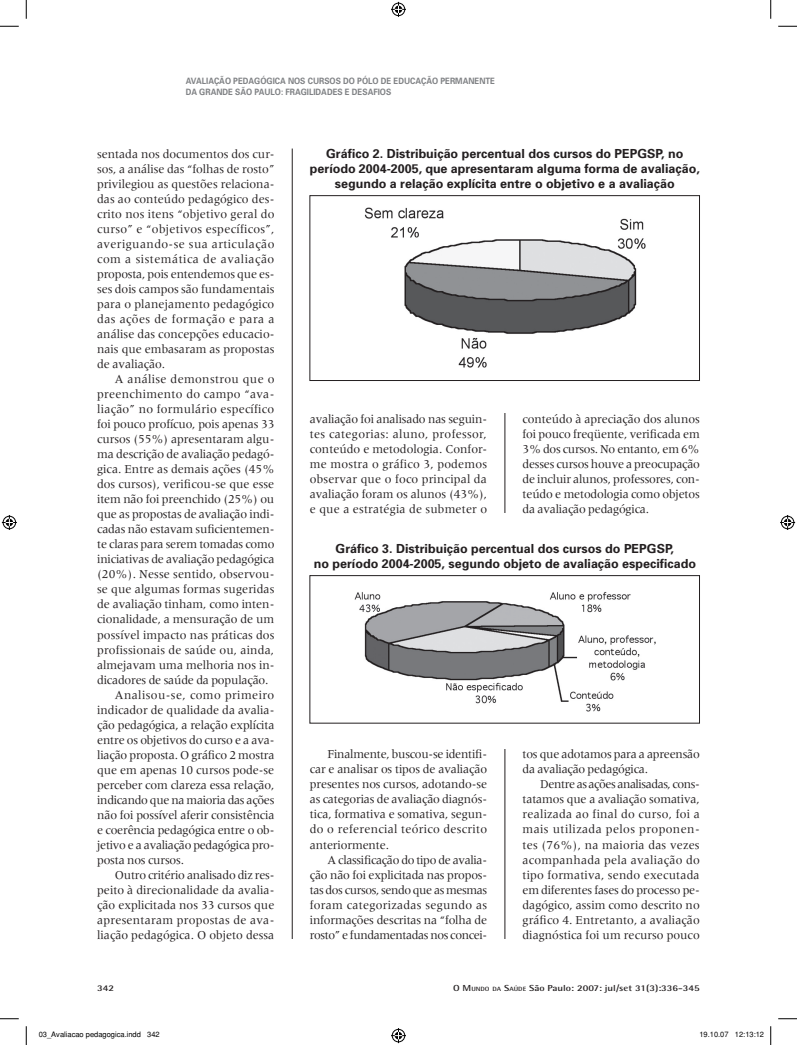
<style>
.page{position:relative;width:797px;height:1045px;background:#fff}
.page>*{position:absolute;margin:0;border:0;box-sizing:border-box;transform-origin:0 0}
.t1{font:12.5px/15px "Meridien";letter-spacing:-.005em;color:#231f20;text-align:justify}
.t2{font:700 12.5px/15px "Univers";color:#231f20;text-align:center}
.t3{font:12.5px "Meridien";letter-spacing:.02em;color:#231f20}
.t4{font:12.5px "Meridien";letter-spacing:-.025em;color:#231f20}
.t5{font:12.5px "Meridien";letter-spacing:.03em;color:#231f20}
.t6{font:12.5px "Meridien";letter-spacing:.025em;color:#231f20}
.t7{font:700 8.75px/10.5px "Univers";color:#808285;scale:.9 1}
.t8{font:700 8.75px "Rotis Semi Sans";color:#231f20;scale:1.2 1}
.t9{font:7.5px "Helvetica";color:#000}
.s1{font-size:6.12px}
</style>
<div class="page">
<hr style="left:292px;top:149px;width:1px;height:790px;background:#231f20">
<hr style="left:504px;top:149px;width:1px;height:790px;background:#231f20">
<div style="left:495px;top:513px;width:20px;height:235px;background:#fff"></div>
<div style="left:495px;top:139px;width:18px;height:274px;background:#fff"></div>
<div style="left:309px;top:195px;width:390px;height:186px;border:1px solid #231f20"></div>
<img style="left:364px;top:207px;width:282px;height:161px">
<div style="left:309px;top:575px;width:390px;height:148px;border:1px solid #231f20"></div>
<img style="left:354px;top:592px;width:302px;height:119px">
<svg style="left:0;top:25px;width:19px;height:2px"></svg>
<svg style="left:778px;top:25px;width:19px;height:2px"></svg>
<svg style="left:0;top:1018px;width:19px;height:1px"></svg>
<svg style="left:778px;top:1018px;width:19px;height:1px"></svg>
<svg style="left:25px;top:0;width:2px;height:19px"></svg>
<svg style="left:25px;top:1026px;width:2px;height:19px"></svg>
<svg style="left:770px;top:0;width:1px;height:19px"></svg>
<svg style="left:770px;top:1026px;width:1px;height:19px"></svg>
<svg style="left:391px;top:2px;width:15px;height:15px"></svg>
<svg style="left:391px;top:1028px;width:15px;height:15px"></svg>
<svg style="left:2px;top:515px;width:15px;height:15px"></svg>
<svg style="left:780px;top:515px;width:15px;height:15px"></svg>
<p class="t7" style="left:186px;top:76px;width:345px">AVALIAÇÃO PEDAGÓGICA NOS CURSOS DO PÓLO DE EDUCAÇÃO PERMANENTE<br>DA GRANDE SÃO PAULO: FRAGILIDADES E DESAFIOS</p>
<p class="t1" style="left:97px;top:147px;width:179px">sentada nos documentos dos cur&shy;sos, a análise das “folhas de rosto” privilegiou as questões relaciona&shy;das ao conteúdo pedagógico des&shy;crito nos itens “objetivo geral do curso” e “objetivos específicos”, averiguando-se sua articulação com a sistemática de avaliação proposta, pois entendemos que es&shy;ses dois campos são fundamentais para o planejamento pedagógico das ações de formação e para a análise das concepções educacio&shy;nais que embasaram as propostas de avaliação.</p>
<p class="t6" style="left:115px;top:372px;width:161px">A análise demonstrou que o</p>
<p class="t3" style="left:97px;top:387px;width:179px">preenchimento do campo “ava-</p>
<p class="t3" style="left:97px;top:402px;width:179px">liação” no formulário específico</p>
<p class="t1" style="left:97px;top:417px;width:179px">foi pouco profícuo, pois apenas 33</p>
<p class="t1" style="left:97px;top:432px;width:179px">cursos (55%) apresentaram algu-</p>
<p class="t1" style="left:97px;top:447px;width:179px">ma descrição de avaliação pedagó-</p>
<p class="t1" style="left:97px;top:462px;width:179px">gica. Entre as demais ações (45%</p>
<p class="t1" style="left:97px;top:477px;width:179px">dos cursos), verificou-se que esse</p>
<p class="t1" style="left:97px;top:492px;width:179px">item não foi preenchido (25%) ou</p>
<p class="t1" style="left:97px;top:507px;width:179px">que as propostas de avaliação indi-</p>
<p class="t1" style="left:97px;top:522px;width:179px">cadas não estavam suficientemen-</p>
<p class="t1" style="left:97px;top:537px;width:179px">te claras para serem tomadas como</p>
<p class="t1" style="left:97px;top:552px;width:179px">iniciativas de avaliação pedagógica</p>
<p class="t1" style="left:97px;top:567px;width:179px">(20%). Nesse sentido, observou-</p>
<p class="t1" style="left:97px;top:582px;width:179px">se que algumas formas sugeridas</p>
<p class="t1" style="left:97px;top:597px;width:179px">de avaliação tinham, como inten-</p>
<p class="t1" style="left:97px;top:612px;width:179px">cionalidade, a mensuração de um</p>
<p class="t1" style="left:97px;top:627px;width:179px">possível impacto nas práticas dos</p>
<p class="t1" style="left:97px;top:642px;width:178px">profissionais de saúde ou, ainda,</p>
<p class="t1" style="left:97px;top:657px;width:179px">almejavam uma melhoria nos in-</p>
<p class="t1" style="left:97px;top:672px;width:173px">dicadores de saúde da população.</p>
<p class="t5" style="left:115px;top:687px;width:161px">Analisou-se, como primeiro</p>
<p class="t1" style="left:97px;top:702px;width:179px">indicador de qualidade da avalia-</p>
<p class="t1" style="left:97px;top:717px;width:179px">ção pedagógica, a relação explícita</p>
<p class="t1" style="left:97px;top:732px;width:179px">entre os objetivos do curso e a ava-</p>
<p class="t1" style="left:97px;top:747px;width:179px">liação proposta. O gráfico 2 mostra</p>
<p class="t1" style="left:97px;top:762px;width:179px">que em apenas 10 cursos pode-se</p>
<p class="t1" style="left:97px;top:777px;width:179px">perceber com clareza essa relação,</p>
<p class="t4" style="left:97px;top:792px;width:179px">indicando que na maioria das ações</p>
<p class="t1" style="left:97px;top:807px;width:179px">não foi possível aferir consistência</p>
<p class="t1" style="left:97px;top:822px;width:179px">e coerência pedagógica entre o ob-</p>
<p class="t4" style="left:97px;top:837px;width:179px">jetivo e a avaliação pedagógica pro-</p>
<p class="t1" style="left:97px;top:852px;width:88px">posta nos cursos.</p>
<p class="t1" style="left:115px;top:867px;width:161px">Outro critério analisado diz res-</p>
<p class="t1" style="left:97px;top:882px;width:179px">peito à direcionalidade da avalia-</p>
<p class="t1" style="left:97px;top:897px;width:179px">ção explicitada nos 33 cursos que</p>
<p class="t3" style="left:97px;top:912px;width:179px">apresentaram propostas de ava-</p>
<p class="t1" style="left:97px;top:927px;width:179px">liação pedagógica. O objeto dessa</p>
<p class="t2" style="left:310px;top:146px;width:391px">Gráfico 2. Distribuição percentual dos cursos do PEPGSP, no período 2004-2005, que apresentaram alguma forma de avaliação, segundo a relação explícita entre o objetivo e a avaliação</p>
<p class="t1" style="left:310px;top:411px;width:179px">avaliação foi analisado nas seguin&shy;tes categorias: aluno, professor, conteúdo e metodologia. Confor&shy;me mostra o gráfico 3, podemos observar que o foco principal da avaliação foram os alunos (43%), e que a estratégia de submeter o</p>
<p class="t1" style="left:522px;top:411px;width:179px">conteúdo à apreciação dos alunos foi pouco freqüente, verificada em 3% dos cursos. No entanto, em 6% desses cursos houve a preocupação de incluir alunos, professores, con&shy;teúdo e metodologia como objetos da avaliação pedagógica.</p>
<p class="t2" style="left:314px;top:541px;width:384px">Gráfico 3. Distribuição percentual dos cursos do PEPGSP,<br>no período 2004-2005, segundo objeto de avaliação especificado</p>
<p class="t1" style="left:310px;top:746px;width:179px;text-indent:18px">Finalmente, buscou-se identifi&shy;car e analisar os tipos de avaliação presentes nos cursos, adotando-se as categorias de avaliação diagnós&shy;tica, formativa e somativa, segun&shy;do o referencial teórico descrito anteriormente.</p>
<p class="t1" style="left:310px;top:852px;width:179px;text-indent:18px">A classificação do tipo de avalia&shy;ção não foi explicitada nas propos&shy;tas dos cursos, sendo que as mesmas foram categorizadas segundo as informações descritas na “folha de rosto” e fundamentadas nos concei-</p>
<p class="t1" style="left:522px;top:746px;width:179px">tos que adotamos para a apreensão da avaliação pedagógica.</p>
<p class="t1" style="left:522px;top:776px;width:179px;text-indent:18px">Dentre as ações analisadas, cons&shy;tatamos que a avaliação somativa, realizada ao final do curso, foi a mais utilizada pelos proponen&shy;tes (76%), na maioria das vezes acompanhada pela avaliação do tipo formativa, sendo executada em diferentes fases do processo pe&shy;dagógico, assim como descrito no gráfico 4. Entretanto, a avaliação diagnóstica foi um recurso pouco</p>
<p class="t8" style="left:97px;top:982px;width:16px">342</p>
<p class="t8" style="left:453px;top:982px;width:207px">O M<span class="s1">UNDO DA</span> S<span class="s1">AÚDE</span> São Paulo: 2007: jul/set 31(3):336-345</p>
<p class="t9" style="left:39px;top:1030px;width:122px">03_Avaliacao pedagogica.indd 342</p>
<p class="t9" style="left:699px;top:1030px;width:66px">19.10.07 12:13:12</p>
</div>
